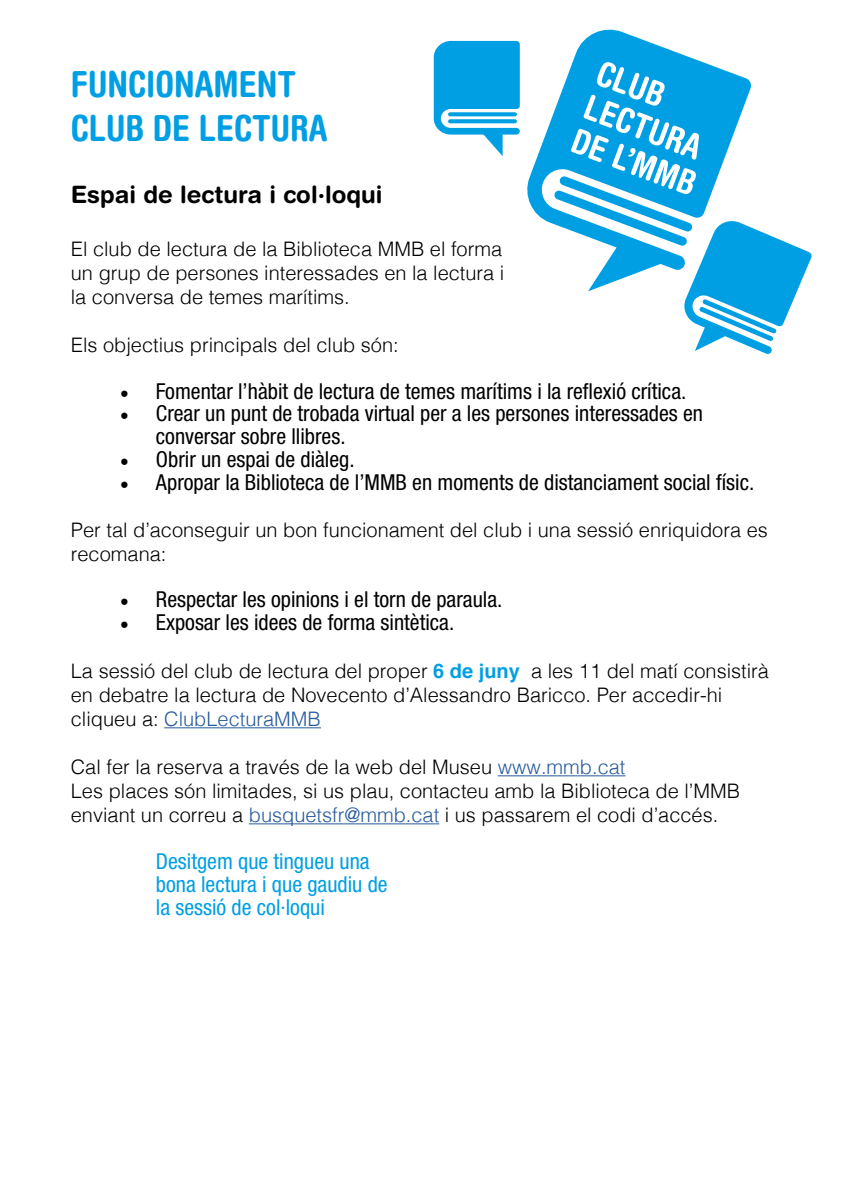
<style>
.page{position:relative;width:842px;height:1191px;background:#fff}
.page>*{position:absolute;margin:0;border:0;box-sizing:border-box;transform-origin:0 0}
.t1{font:700 condensed 36px/43.2px "Helvetica Rounded LT Std";color:#009fe3}
.t2{font:700 24px "Helvetica Rounded LT Std";color:#000}
.t3{font:condensed 22px/22.8px "Helvetica Neue LT Std";color:#000}
.t4{font:condensed 22px/22.8px "Helvetica Neue LT Std";color:#009fe3}
.t5{font:300 20px/24px "Helvetica";color:#000}
.s1{font-family:"Minion Pro";font-stretch:normal;font-size:24px}
.s2{font-weight:700;color:#009fe3}
.s3{color:#275b9b}
</style>
<div class="page">
<hr style="left:164px;top:727px;width:157px;height:1px;background:#275b9b">
<hr style="left:498px;top:775px;width:127px;height:1px;background:#275b9b">
<hr style="left:249px;top:823px;width:190px;height:1px;background:#275b9b">
<svg style="left:527px;top:29px;width:173px;height:195px"></svg>
<svg style="left:554px;top:61px;width:258px;height:293px"></svg>
<svg style="left:434px;top:41px;width:86px;height:115px"></svg>
<h1 class="t1" style="left:71px;top:62px;width:258px">FUNCIONAMENT<br>CLUB DE LECTURA</h1>
<p class="t2" style="left:71px;top:180px;width:313px">Espai de lectura i col·loqui</p>
<p class="t5" style="left:71px;top:235px;width:435px;text-align:justify">El club de lectura de la Biblioteca MMB el forma un grup de persones interessades en la lectura i la conversa de temes marítims.</p>
<p class="t5" style="left:71px;top:331px;width:329px">Els objectius principals del club són:</p>
<p class="t3" style="left:120px;top:379px;width:568px"><span class="s1">•</span> Fomentar l’hàbit de lectura de temes marítims i la reflexió crítica.</p>
<p class="t3" style="left:156px;top:402px;width:549px;text-indent:-36px"><span class="s1">•</span> Crear un punt de trobada virtual per a les persones interessades en conversar sobre llibres.</p>
<p class="t3" style="left:120px;top:448px;width:236px"><span class="s1">•</span> Obrir un espai de diàleg.</p>
<p class="t3" style="left:120px;top:470px;width:636px"><span class="s1">•</span> Apropar la Biblioteca de l’MMB en moments de distanciament social físic.</p>
<p class="t5" style="left:71px;top:516px;width:698px">Per tal d’aconseguir un bon funcionament del club i una sessió enriquidora es recomana:</p>
<p class="t3" style="left:120px;top:588px;width:384px"><span class="s1">•</span> Respectar les opinions i el torn de paraula.</p>
<p class="t3" style="left:120px;top:611px;width:336px"><span class="s1">•</span> Exposar les idees de forma sintètica.</p>
<p class="t5" style="left:71px;top:658px;width:700px">La sessió del club de lectura del proper <span class="s2">6 de juny</span> a les 11 del matí consistirà en debatre la lectura de Novecento d’Alessandro Baricco. Per accedir-hi cliqueu a: <span class="s3">ClubLecturaMMB</span></p>
<p class="t5" style="left:71px;top:754px;width:671px">Cal fer la reserva a través de la web del Museu <span class="s3">www.mmb.cat<br></span>Les places són limitades, si us plau, contacteu amb la Biblioteca de l’MMB enviant un correu a <span class="s3">busquetsfr@mmb.cat</span> i us passarem el codi d’accés.</p>
<p class="t4" style="left:156px;top:850px;width:233px">Desitgem que tingueu una bona lectura i que gaudiu de la sessió de col·loqui</p>
</div>
